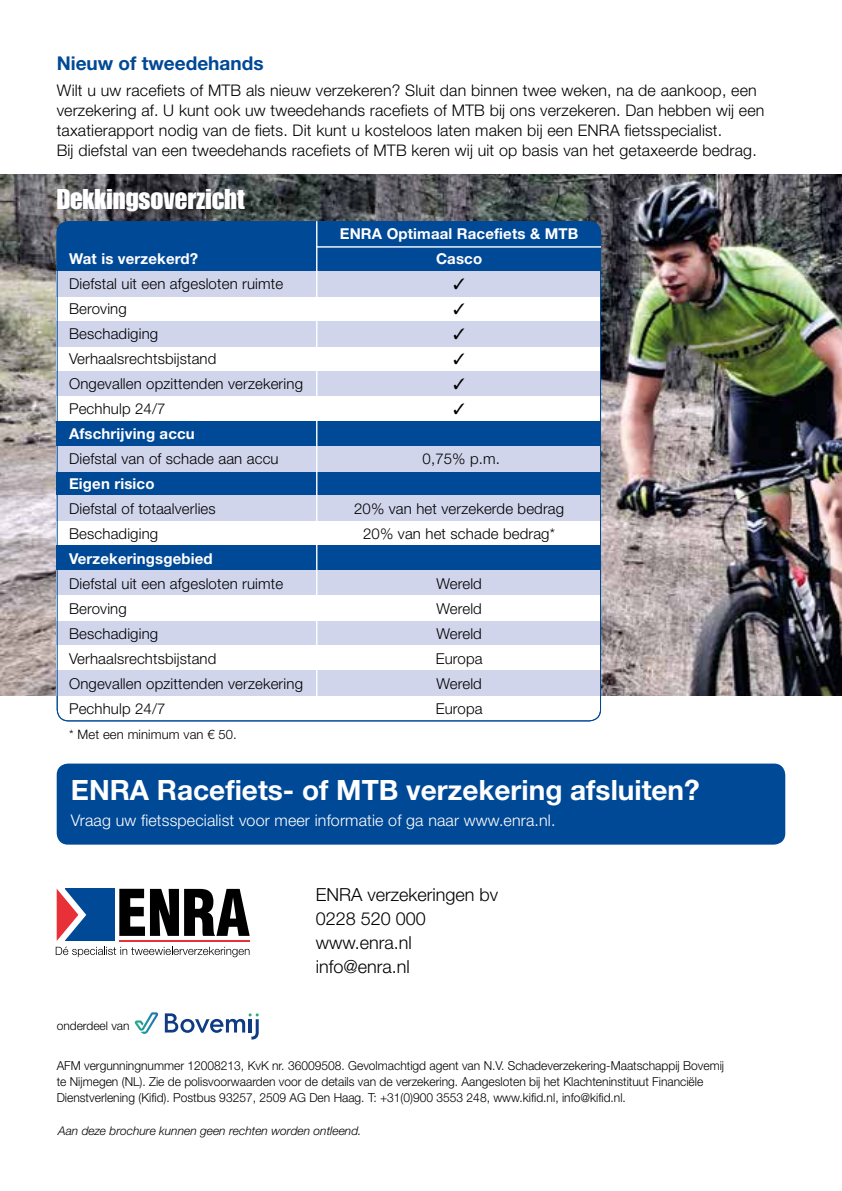
<style>
.page{position:relative;width:842px;height:1191px;background:#fff}
.page>*{position:absolute;margin:0;border:0;box-sizing:border-box;transform-origin:0 0}
.t1{font:700 28px "Helvetica Neue LT Std";color:#fff}
.t2{font:28px "Impact LT Std";color:#fff}
.t3{font:700 19px "Helvetica Neue LT Std";color:#004996}
.t4{font:300 18px/24px "Helvetica Neue LT Std";color:#000}
.t5{font:300 16px/20px "Helvetica Neue LT Std";letter-spacing:.01em;color:#000}
.t6{font:300 16px "Helvetica Neue LT Std";letter-spacing:.01em;color:#fff}
.t7{font:300 15px "Helvetica Neue LT Std";letter-spacing:.01em;color:#000}
.t8{font:700 15px "Helvetica Neue LT Std";letter-spacing:.01em;color:#fff}
.t9{font:300 13px "Helvetica Neue LT Std";letter-spacing:.01em;color:#000}
.t10{font:300 12.4px/16px "Helvetica Neue LT Std";color:#000}
.t11{font:italic 300 12px "Helvetica Neue LT Std";color:#000}
.t12{font:300 12px "Helvetica Neue LT Std";color:#000}
</style>
<div class="page">
<img style="left:0;top:174px;width:842px;height:521px">
<div style="left:57px;top:222px;width:544px;height:50px;background:#004996;border-radius:11px"></div>
<div style="left:57px;top:245px;width:544px;height:27px;background:#004996"></div>
<div style="left:57px;top:520px;width:544px;height:25px;background:#fff"></div>
<div style="left:57px;top:471px;width:544px;height:25px;background:#004996"></div>
<div style="left:57px;top:346px;width:544px;height:25px;background:#fff"></div>
<div style="left:57px;top:371px;width:544px;height:25px;background:#d1d5ec"></div>
<div style="left:57px;top:396px;width:544px;height:25px;background:#fff"></div>
<div style="left:57px;top:421px;width:544px;height:25px;background:#004996"></div>
<div style="left:57px;top:446px;width:544px;height:25px;background:#d1d5ec"></div>
<div style="left:57px;top:545px;width:544px;height:25px;background:#004996"></div>
<div style="left:57px;top:272px;width:544px;height:25px;background:#d1d5ec"></div>
<div style="left:57px;top:570px;width:544px;height:25px;background:#d1d5ec"></div>
<div style="left:57px;top:620px;width:544px;height:25px;background:#d1d5ec"></div>
<div style="left:57px;top:645px;width:544px;height:25px;background:#fff"></div>
<div style="left:57px;top:670px;width:544px;height:25px;background:#d1d5ec"></div>
<div style="left:57px;top:297px;width:544px;height:25px;background:#fff"></div>
<div style="left:57px;top:595px;width:544px;height:26px;background:#fff"></div>
<div style="left:57px;top:322px;width:544px;height:25px;background:#d1d5ec"></div>
<div style="left:57px;top:495px;width:544px;height:25px;background:#d1d5ec"></div>
<hr style="left:316px;top:221px;width:1px;height:487px;background:#fff">
<hr style="left:316px;top:246px;width:285px;height:2px;background:#fff">
<svg style="left:56px;top:888px;width:194px;height:69px"></svg>
<svg style="left:165px;top:1013px;width:94px;height:26px"></svg>
<svg style="left:134px;top:1012px;width:25px;height:22px"></svg>
<div style="left:57px;top:763px;width:728px;height:81px;background:#004996;border-radius:11px"></div>
<p class="t3" style="left:57px;top:52px;width:208px">Nieuw of tweedehands</p>
<p class="t5" style="left:57px;top:80px;width:709px">Wilt u uw racefiets of MTB als nieuw verzekeren? Sluit dan binnen twee weken, na de aankoop, een verzekering af. U kunt ook uw tweedehands racefiets of MTB bij ons verzekeren. Dan hebben wij een taxatierapport nodig van de fiets. Dit kunt u kosteloos laten maken bij een ENRA fietsspecialist.<br>Bij diefstal van een tweedehands racefiets of MTB keren wij uit op basis van het getaxeerde bedrag.</p>
<h1 class="t2" style="left:57px;top:182px;width:190px">Dekkingsoverzicht</h1>
<p class="t8" style="left:340px;top:224px;width:240px">ENRA Optimaal Racefiets &amp; MTB</p>
<p class="t8" style="left:69px;top:249px;width:131px">Wat is verzekerd?</p>
<p class="t8" style="left:436px;top:249px;width:48px">Casco</p>
<p class="t7" style="left:69px;top:274px;width:216px">Diefstal uit een afgesloten ruimte</p>
<p class="t7" style="left:69px;top:299px;width:59px">Beroving</p>
<p class="t7" style="left:69px;top:324px;width:91px">Beschadiging</p>
<p class="t7" style="left:69px;top:349px;width:149px">Verhaalsrechtsbijstand</p>
<p class="t7" style="left:69px;top:374px;width:235px">Ongevallen opzittenden verzekering</p>
<p class="t7" style="left:69px;top:399px;width:98px">Pechhulp 24/7</p>
<p class="t8" style="left:69px;top:424px;width:127px">Afschrijving accu</p>
<p class="t7" style="left:69px;top:449px;width:211px">Diefstal van of schade aan accu</p>
<p class="t7" style="left:422px;top:449px;width:79px">0,75% p.m.</p>
<p class="t8" style="left:69px;top:474px;width:87px">Eigen risico</p>
<p class="t7" style="left:69px;top:499px;width:148px">Diefstal of totaalverlies</p>
<p class="t7" style="left:354px;top:499px;width:212px">20% van het verzekerde bedrag</p>
<p class="t7" style="left:69px;top:524px;width:91px">Beschadiging</p>
<p class="t7" style="left:363px;top:524px;width:193px">20% van het schade bedrag*</p>
<p class="t8" style="left:69px;top:549px;width:145px">Verzekeringsgebied</p>
<p class="t7" style="left:69px;top:574px;width:216px">Diefstal uit een afgesloten ruimte</p>
<p class="t7" style="left:436px;top:574px;width:47px">Wereld</p>
<p class="t7" style="left:69px;top:599px;width:59px">Beroving</p>
<p class="t7" style="left:436px;top:599px;width:47px">Wereld</p>
<p class="t7" style="left:69px;top:624px;width:91px">Beschadiging</p>
<p class="t7" style="left:436px;top:624px;width:47px">Wereld</p>
<p class="t7" style="left:69px;top:649px;width:149px">Verhaalsrechtsbijstand</p>
<p class="t7" style="left:436px;top:649px;width:48px">Europa</p>
<p class="t7" style="left:69px;top:674px;width:235px">Ongevallen opzittenden verzekering</p>
<p class="t7" style="left:436px;top:674px;width:47px">Wereld</p>
<p class="t7" style="left:69px;top:699px;width:98px">Pechhulp 24/7</p>
<p class="t7" style="left:436px;top:699px;width:48px">Europa</p>
<p class="t9" style="left:69px;top:726px;width:169px">* Met een minimum van € 50.</p>
<h1 class="t1" style="left:71px;top:773px;width:630px">ENRA Racefiets- of MTB verzekering afsluiten?</h1>
<p class="t6" style="left:71px;top:810px;width:486px">Vraag uw fietsspecialist voor meer informatie of ga naar www.enra.nl.</p>
<p class="t4" style="left:316px;top:882px;width:184px">ENRA verzekeringen bv<br>0228 520 000 www.enra.nl info@enra.nl</p>
<p class="t12" style="left:57px;top:1018px;width:74px">onderdeel van</p>
<p class="t10" style="left:57px;top:1057px;width:669px">AFM vergunningnummer 12008213, KvK nr. 36009508. Gevolmachtigd agent van N.V. Schadeverzekering-Maatschappij Bovemij te Nijmegen (NL). Zie de polisvoorwaarden voor de details van de verzekering. Aangesloten bij het Klachteninstituut Financiële<br>Dienstverlening (Kifid). Postbus 93257, 2509 AG Den Haag. T: +31(0)900 3553 248, www.kifid.nl, info@kifid.nl.</p>
<p class="t11" style="left:58px;top:1123px;width:305px">Aan deze brochure kunnen geen rechten worden ontleend.</p>
</div>
